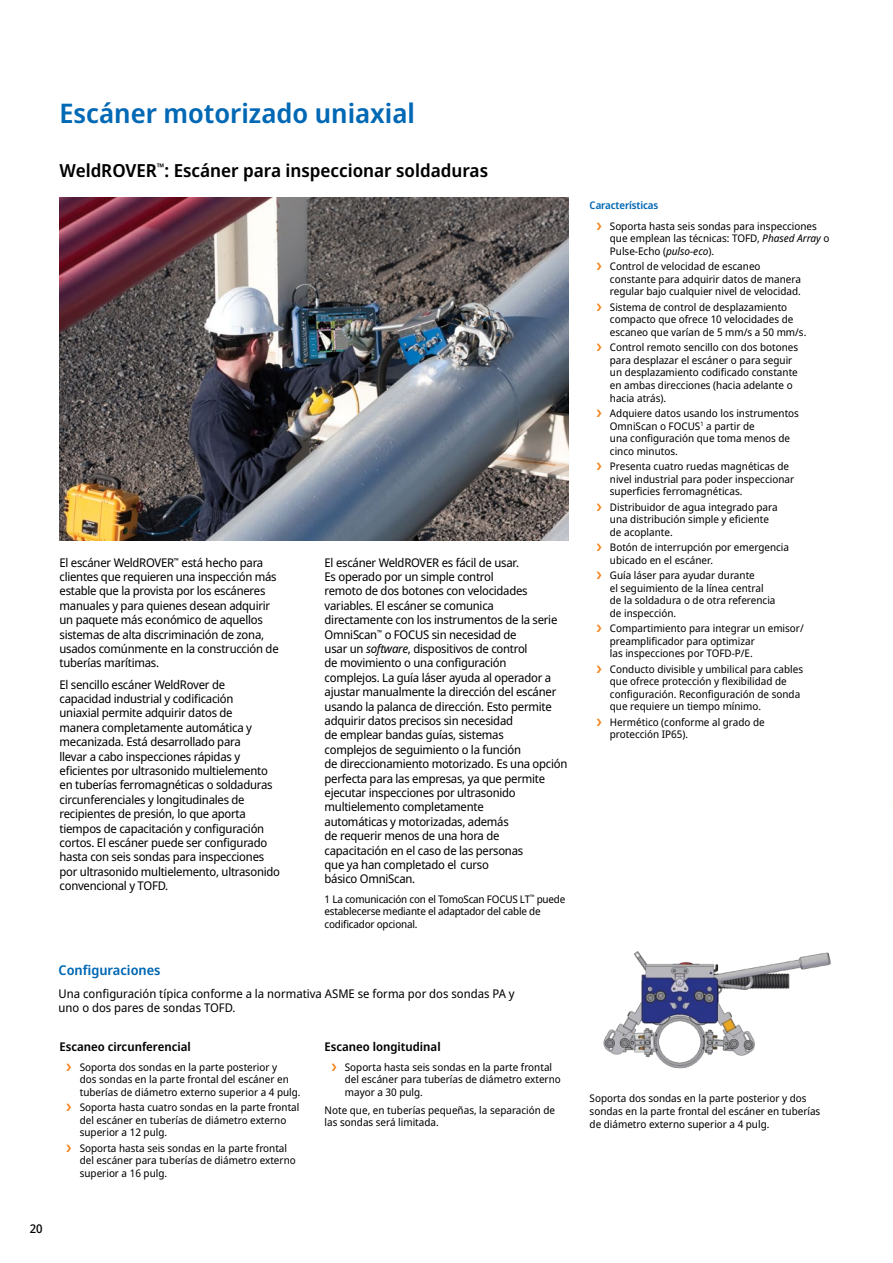
<style>
.page{position:relative;width:893px;height:1263px;background:#fff}
.page>*{position:absolute;margin:0;border:0;box-sizing:border-box;transform-origin:0 0}
.Title_18_Blue{font:600 27px "Noto Sans Display";color:#0068b4}
.Title_12{font:600 18px "Noto Sans Display";color:#000}
.Title_10_Blue{font:600 13.5px "Noto Sans Display";color:#0068b4}
.Text{font:12px/14.4px "Noto Sans Display";letter-spacing:-.02em;color:#000}
.Text_span{font:12px/14.4px "Noto Sans Display";color:#000}
.Title_9{font:600 12px "Noto Sans Display";color:#000}
.t1{font:500 12px "Noto Sans Display";color:#000}
.t2{font:10.5px/12.6px "Noto Sans Display";color:#000}
.t3{font:10.5px/12.6px "Noto Sans Display";letter-spacing:-.02em;color:#000}
.Title_10_Blue-2{font:600 10.5px "Noto Sans Display";letter-spacing:-.01em;color:#0068b4}
.s1{font-style:italic}
.s2{color:#f5841f}
</style>
<div class="page">
<img style="left:60px;top:198px;width:508px;height:342px">
<img style="left:603px;top:951px;width:228px;height:118px">
<p class="Title_18_Blue" style="left:59px;top:94px;width:357px">Escáner motorizado uniaxial</p>
<p class="Title_12" style="left:60px;top:157px;width:430px">WeldROVER<sup>™</sup>: Escáner para inspeccionar soldaduras</p>
<p class="Text" style="left:60px;top:555px;width:221px">El escáner WeldROVER<sup>™</sup> está hecho para clientes que requieren una inspección más estable que la provista por los escáneres manuales y para quienes desean adquirir un paquete más económico de aquellos sistemas de alta discriminación de zona, usados comúnmente en la construcción de tuberías marítimas.</p>
<p class="Text" style="left:60px;top:677px;width:222px">El sencillo escáner WeldRover de<br>capacidad industrial y codificación<br>uniaxial permite adquirir datos de<br>manera completamente automática y mecanizada. Está desarrollado para<br>llevar a cabo inspecciones rápidas y eficientes por ultrasonido multielemento en tuberías ferromagnéticas o soldaduras circunferenciales y longitudinales de recipientes de presión, lo que aporta tiempos de capacitación y configuración cortos. El escáner puede ser configurado hasta con seis sondas para inspecciones por ultrasonido multielemento, ultrasonido convencional y TOFD.</p>
<p class="Text" style="left:325px;top:555px;width:244px">El escáner WeldROVER es fácil de usar.<br>Es operado por un simple control<br>remoto de dos botones con velocidades variables. El escáner se comunica<br>directamente con los instrumentos de la serie OmniScan<sup>™</sup> o FOCUS sin necesidad de<br>usar un <span class="s1">software</span>, dispositivos de control<br>de movimiento o una configuración<br>complejos. La guía láser ayuda al operador a ajustar manualmente la dirección del escáner usando la palanca de dirección. Esto permite adquirir datos precisos sin necesidad<br>de emplear bandas guías, sistemas<br>complejos de seguimiento o la función<br>de direccionamiento motorizado. Es una opción perfecta para las empresas, ya que permite ejecutar inspecciones por ultrasonido multielemento completamente<br>automáticas y motorizadas, además<br>de requerir menos de una hora de<br>capacitación en el caso de las personas<br>que ya han completado el curso<br>básico OmniScan.</p>
<p class="t3" style="left:325px;top:893px;width:242px">1 La comunicación con el TomoScan FOCUS LT<sup>™</sup> puede establecerse mediante el adaptador del cable de codificador opcional.</p>
<p class="Title_10_Blue" style="left:59px;top:961px;width:103px">Configuraciones</p>
<p class="Text_span" style="left:59px;top:987px;width:458px">Una configuración típica conforme a la normativa ASME se forma por dos sondas PA y uno o dos pares de sondas TOFD.</p>
<p class="Title_9" style="left:60px;top:1038px;width:133px">Escaneo circunferencial</p>
<p class="t2" style="left:80px;top:1061px;width:222px;text-indent:-14px"><span class="s2">❯</span> Soporta dos sondas en la parte posterior y<br>dos sondas en la parte frontal del escáner en tuberías de diámetro externo superior a 4 pulg.</p>
<p class="t2" style="left:80px;top:1101px;width:221px;text-indent:-14px"><span class="s2">❯</span> Soporta hasta cuatro sondas en la parte frontal del escáner en tuberías de diámetro externo superior a 12 pulg.</p>
<p class="t2" style="left:80px;top:1142px;width:217px;text-indent:-14px"><span class="s2">❯</span> Soporta hasta seis sondas en la parte frontal del escáner para tuberías de diámetro externo superior a 16 pulg.</p>
<p class="Title_9" style="left:325px;top:1038px;width:118px">Escaneo longitudinal</p>
<p class="t2" style="left:345px;top:1061px;width:217px;text-indent:-14px"><span class="s2">❯</span> Soporta hasta seis sondas en la parte frontal del escáner para tuberías de diámetro externo mayor a 30 pulg.</p>
<p class="t2" style="left:325px;top:1104px;width:232px">Note que, en tuberías pequeñas, la separación de las sondas será limitada.</p>
<p class="t1" style="left:30px;top:1220px;width:14px">20</p>
<p class="Title_10_Blue-2" style="left:590px;top:198px;width:70px">Características</p>
<p class="t2" style="left:610px;top:220px;width:221px;text-indent:-14px"><span class="s2">❯</span> Soporta hasta seis sondas para inspecciones que emplean las técnicas: TOFD, <span class="s1">Phased Array</span> o<br>Pulse-Echo (<span class="s1">pulso-eco</span>).</p>
<p class="t2" style="left:610px;top:260px;width:193px;text-indent:-14px"><span class="s2">❯</span> Control de velocidad de escaneo constante para adquirir datos de manera regular bajo cualquier nivel de velocidad.</p>
<p class="t2" style="left:610px;top:301px;width:198px;text-indent:-14px"><span class="s2">❯</span> Sistema de control de desplazamiento compacto que ofrece 10 velocidades de escaneo que varían de 5 mm/s a 50 mm/s.</p>
<p class="t2" style="left:610px;top:341px;width:190px;text-indent:-14px"><span class="s2">❯</span> Control remoto sencillo con dos botones para desplazar el escáner o para seguir un desplazamiento codificado constante en ambas direcciones (hacia adelante o hacia atrás).</p>
<p class="t2" style="left:610px;top:407px;width:191px;text-indent:-14px"><span class="s2">❯</span> Adquiere datos usando los instrumentos<br>OmniScan o FOCUS<sup>1</sup> a partir de<br>una configuración que toma menos de cinco minutos.</p>
<p class="t2" style="left:610px;top:460px;width:186px;text-indent:-14px"><span class="s2">❯</span> Presenta cuatro ruedas magnéticas de nivel industrial para poder inspeccionar superficies ferromagnéticas.</p>
<p class="t2" style="left:610px;top:501px;width:169px;text-indent:-14px"><span class="s2">❯</span> Distribuidor de agua integrado para una distribución simple y eficiente de acoplante.</p>
<p class="t2" style="left:610px;top:541px;width:181px;text-indent:-14px"><span class="s2">❯</span> Botón de interrupción por emergencia ubicado en el escáner.</p>
<p class="t2" style="left:610px;top:569px;width:167px;text-indent:-14px"><span class="s2">❯</span> Guía láser para ayudar durante<br>el seguimiento de la línea central de la soldadura o de otra referencia de inspección.</p>
<p class="t2" style="left:610px;top:622px;width:195px;text-indent:-14px"><span class="s2">❯</span> Compartimiento para integrar un emisor/ preamplificador para optimizar<br>las inspecciones por TOFD-P/E.</p>
<p class="t2" style="left:610px;top:663px;width:195px;text-indent:-14px"><span class="s2">❯</span> Conducto divisible y umbilical para cables que ofrece protección y flexibilidad de configuración. Reconfiguración de sonda que requiere un tiempo mínimo.</p>
<p class="t2" style="left:610px;top:716px;width:156px;text-indent:-14px"><span class="s2">❯</span> Hermético (conforme al grado de protección IP65).</p>
<p class="t2" style="left:590px;top:1092px;width:232px">Soporta dos sondas en la parte posterior y dos sondas en la parte frontal del escáner en tuberías de diámetro externo superior a 4 pulg.</p>
</div>
